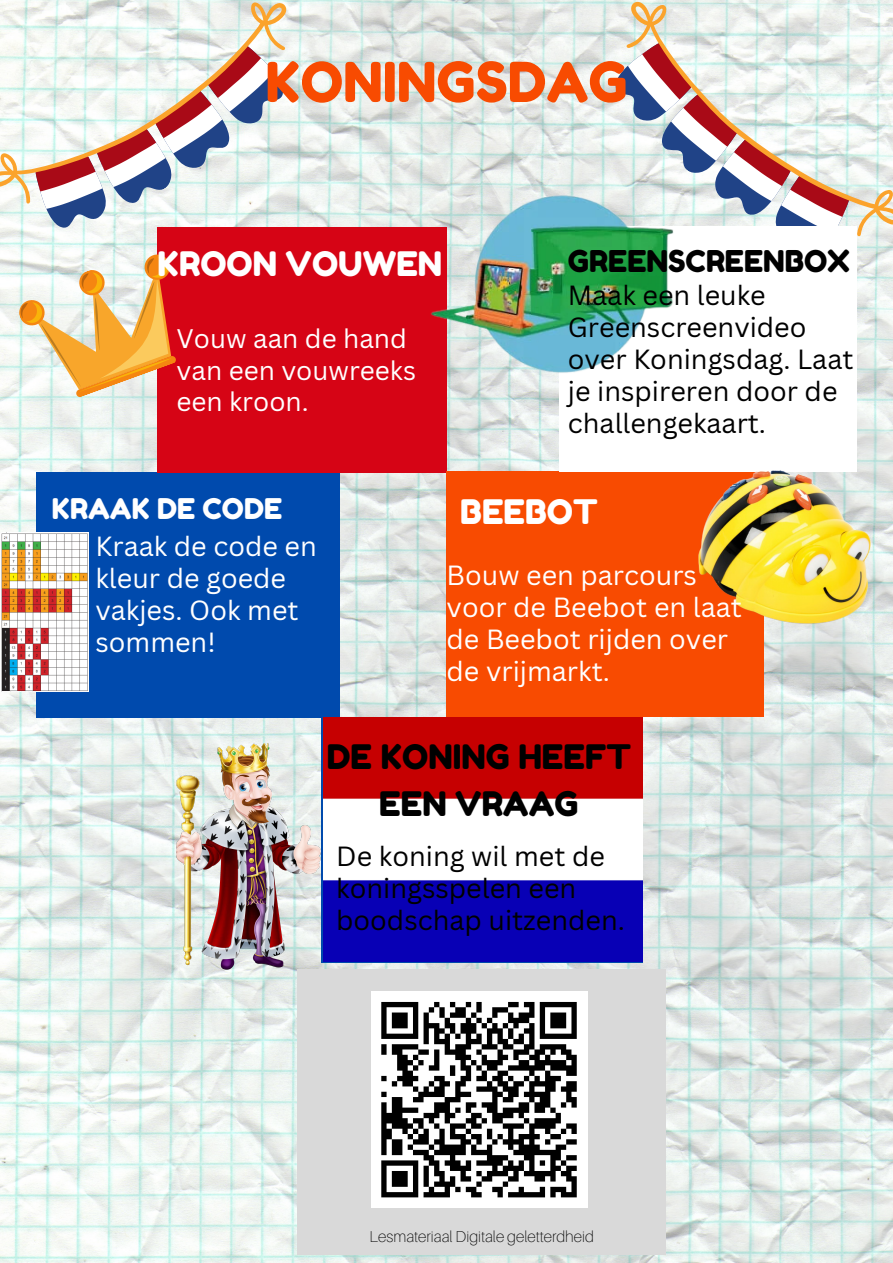
<style>
.page{position:relative;width:893px;height:1263px;background:#fff}
.page>*{position:absolute;margin:0;border:0;box-sizing:border-box;transform-origin:0 0}
.t1{font:54.97px "Fredoka One";color:#f84b01}
.t2{font:33.75px/47.2px "Fredoka One";color:#000;text-align:center}
.t3{font:33.75px "Fredoka One";color:#fff}
.t4{font:30px "Fredoka One";color:#000}
.t5{font:28.5px "Fredoka One";color:#fff}
.t6{font:27px/32.1px "Canva Sans";color:#000}
.t7{font:27px/32.1px "Canva Sans";color:#fff}
.t8{font:26.17px/31px "Canva Sans";color:#fff}
.t9{font:100 15.75px "Aileron";color:#000}
</style>
<div class="page">
<img style="left:0;top:0;width:893px;height:1263px">
<div style="left:36px;top:472px;width:303px;height:245px;background:#004aad"></div>
<div style="left:157px;top:227px;width:289px;height:245px;background:#d60415"></div>
<div style="left:297px;top:969px;width:369px;height:286px;background:#d9d9d9"></div>
<div style="left:446px;top:472px;width:317px;height:245px;background:#f84b01"></div>
<svg style="left:603px;top:0;width:290px;height:256px"></svg>
<div style="left:559px;top:227px;width:298px;height:245px;background:#fff"></div>
<img style="left:698px;top:437px;width:195px;height:222px">
<img style="left:323px;top:717px;width:320px;height:245px">
<svg style="left:26px;top:220px;width:271px;height:26px"></svg>
<svg style="left:29px;top:220px;width:254px;height:4px"></svg>
<svg style="left:0;top:0;width:311px;height:220px"></svg>
<svg style="left:16px;top:251px;width:160px;height:147px"></svg>
<img style="left:177px;top:743px;width:143px;height:226px">
<img style="left:0;top:532px;width:89px;height:159px">
<img style="left:422px;top:173px;width:275px;height:212px">
<div style="left:371px;top:991px;width:216px;height:217px;background:#fff"></div>
<svg style="left:381px;top:1001px;width:196px;height:197px"></svg>
<p class="t1" style="left:265px;top:49px;width:364px">KONINGSDAG</p>
<p class="t3" style="left:157px;top:243px;width:286px">KROON VOUWEN</p>
<h4 class="t8" style="left:176px;top:323px;width:241px">Vouw aan de hand van een vouwreeks een kroon.</h4>
<h4 class="t4" style="left:568px;top:243px;width:283px">GREENSCREENBOX</h4>
<h2 class="t6" style="left:568px;top:279px;width:287px">Maak een leuke<br>Greenscreenvideo over Koningsdag. Laat je inspireren door de challengekaart.</h2>
<h3 class="t5" style="left:52px;top:491px;width:232px">KRAAK DE CODE</h3>
<h2 class="t3" style="left:460px;top:491px;width:139px">BEEBOT</h2>
<h4 class="t7" style="left:95px;top:530px;width:223px">Kraak de code en kleur de goede vakjes. Ook met sommen!</h4>
<p class="t7" style="left:446px;top:558px;width:297px">Bouw een parcours voor de Beebot en laat de Beebot rijden over de vrijmarkt.</p>
<p class="t2" style="left:327px;top:733px;width:306px">DE KONING HEEFT<br>EEN VRAAG</p>
<h4 class="t6" style="left:336px;top:839px;width:290px">De koning wil met de koningsspelen een boodschap uitzenden.</h4>
<h4 class="t9" style="left:369px;top:1227px;width:226px">Lesmateriaal Digitale geletterdheid</h4>
</div>
